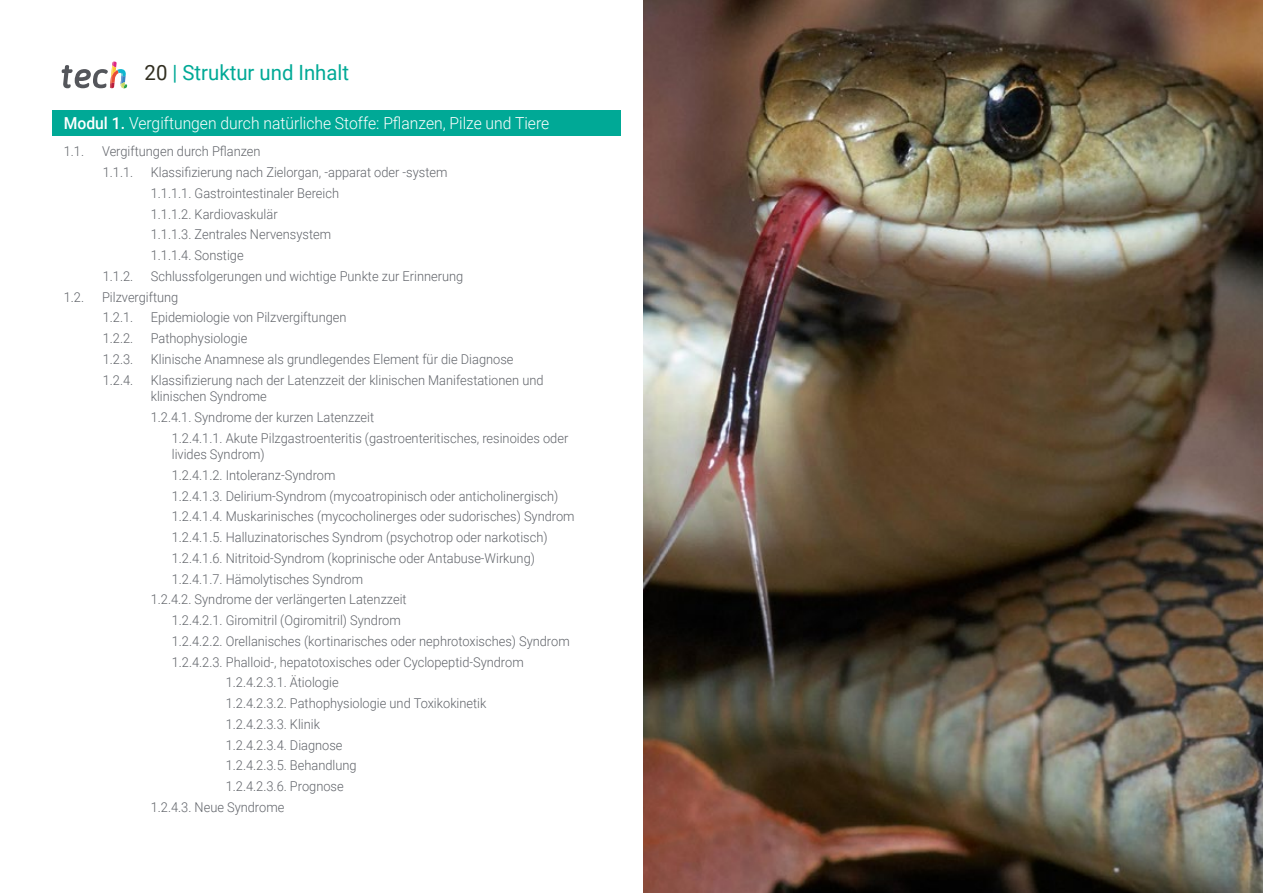
<style>
.page{position:relative;width:1263px;height:893px;background:#fff}
.page>*{position:absolute;margin:0;border:0;box-sizing:border-box;transform-origin:0 0}
.t1{font:21px "Roboto";color:#00a996}
.t2{font:300 16.5px "Roboto";color:#fff;scale:.95 1}
.t3{font:300 13.5px/20.7px "Roboto";color:#61646a;scale:.95 1}
.s1{color:#312e20}
.s2{font-weight:500}
</style>
<div class="page">
<img style="left:643px;top:0;width:620px;height:893px">
<div style="left:53px;top:111px;width:568px;height:25px;background:#00a996"></div>
<svg style="left:62px;top:62px;width:65px;height:27px"></svg>
<h1 class="t1" style="left:145px;top:57px;width:206px"><span class="s1">20</span> | Struktur und Inhalt</h1>
<p class="t2" style="left:64px;top:112px;width:512px"><span class="s2">Modul 1.</span> Vergiftungen durch natürliche Stoffe: Pflanzen, Pilze und Tiere</p>
<p class="t3" style="left:64px;top:141px;width:23px">1.1.</p>
<p class="t3" style="left:102px;top:141px;width:168px">Vergiftungen durch Pflanzen<br>1.1.1.</p>
<p class="t3" style="left:151px;top:162px;width:314px">Klassifizierung nach Zielorgan, -apparat oder -system 1.1.1.1. Gastrointestinaler Bereich<br>1.1.1.2. Kardiovaskulär<br>1.1.1.3. Zentrales Nervensystem<br>1.1.1.4. Sonstige</p>
<p class="t3" style="left:103px;top:265px;width:34px">1.1.2.</p>
<p class="t3" style="left:151px;top:265px;width:330px">Schlussfolgerungen und wichtige Punkte zur Erinnerung</p>
<p class="t3" style="left:64px;top:286px;width:23px">1.2.</p>
<p class="t3" style="left:102px;top:286px;width:82px">Pilzvergiftung<br>1.2.1.</p>
<p class="t3" style="left:151px;top:307px;width:207px">Epidemiologie von Pilzvergiftungen</p>
<p class="t3" style="left:103px;top:328px;width:34px">1.2.2.</p>
<p class="t3" style="left:151px;top:328px;width:103px">Pathophysiologie</p>
<p class="t3" style="left:103px;top:348px;width:34px">1.2.3.</p>
<p class="t3" style="left:151px;top:348px;width:383px">Klinische Anamnese als grundlegendes Element für die Diagnose</p>
<p class="t3" style="left:103px;top:369px;width:34px">1.2.4.</p>
<p class="t3" style="left:151px;top:371px;width:415px;line-height:16.5px">Klassifizierung nach der Latenzzeit der klinischen Manifestationen und klinischen Syndrome</p>
<p class="t3" style="left:172px;top:406px;width:419px;text-indent:-21px">1.2.4.1. Syndrome der kurzen Latenzzeit<br>1.2.4.1.1. Akute Pilzgastroenteritis (gastroenteritisches, resinoides oder</p>
<p class="t3" style="left:172px;top:444px;width:99px">livides Syndrom)</p>
<p class="t3" style="left:172px;top:464px;width:174px">1.2.4.1.2. Intoleranz-Syndrom</p>
<p class="t3" style="left:172px;top:485px;width:408px">1.2.4.1.3. Delirium-Syndrom (mycoatropinisch oder anticholinergisch)</p>
<p class="t3" style="left:172px;top:506px;width:426px">1.2.4.1.4. Muskarinisches (mycocholinerges oder sudorisches) Syndrom</p>
<p class="t3" style="left:172px;top:527px;width:397px">1.2.4.1.5. Halluzinatorisches Syndrom (psychotrop oder narkotisch)</p>
<p class="t3" style="left:172px;top:547px;width:384px">1.2.4.1.6. Nitritoid-Syndrom (koprinische oder Antabuse-Wirkung)</p>
<p class="t3" style="left:172px;top:568px;width:203px">1.2.4.1.7. Hämolytisches Syndrom</p>
<p class="t3" style="left:151px;top:589px;width:271px">1.2.4.2. Syndrome der verlängerten Latenzzeit</p>
<p class="t3" style="left:172px;top:610px;width:242px">1.2.4.2.1. Giromitril (Ogiromitril) Syndrom</p>
<p class="t3" style="left:172px;top:630px;width:420px">1.2.4.2.2. Orellanisches (kortinarisches oder nephrotoxisches) Syndrom</p>
<p class="t3" style="left:172px;top:651px;width:372px">1.2.4.2.3. Phalloid-, hepatotoxisches oder Cyclopeptid-Syndrom</p>
<p class="t3" style="left:226px;top:672px;width:120px">1.2.4.2.3.1. Ätiologie</p>
<p class="t3" style="left:226px;top:693px;width:276px">1.2.4.2.3.2. Pathophysiologie und Toxikokinetik</p>
<p class="t3" style="left:226px;top:713px;width:101px">1.2.4.2.3.3. Klinik</p>
<p class="t3" style="left:226px;top:734px;width:124px">1.2.4.2.3.4. Diagnose</p>
<p class="t3" style="left:226px;top:755px;width:139px">1.2.4.2.3.5. Behandlung</p>
<p class="t3" style="left:226px;top:776px;width:126px">1.2.4.2.3.6. Prognose</p>
<p class="t3" style="left:151px;top:796px;width:142px">1.2.4.3. Neue Syndrome</p>
</div>
